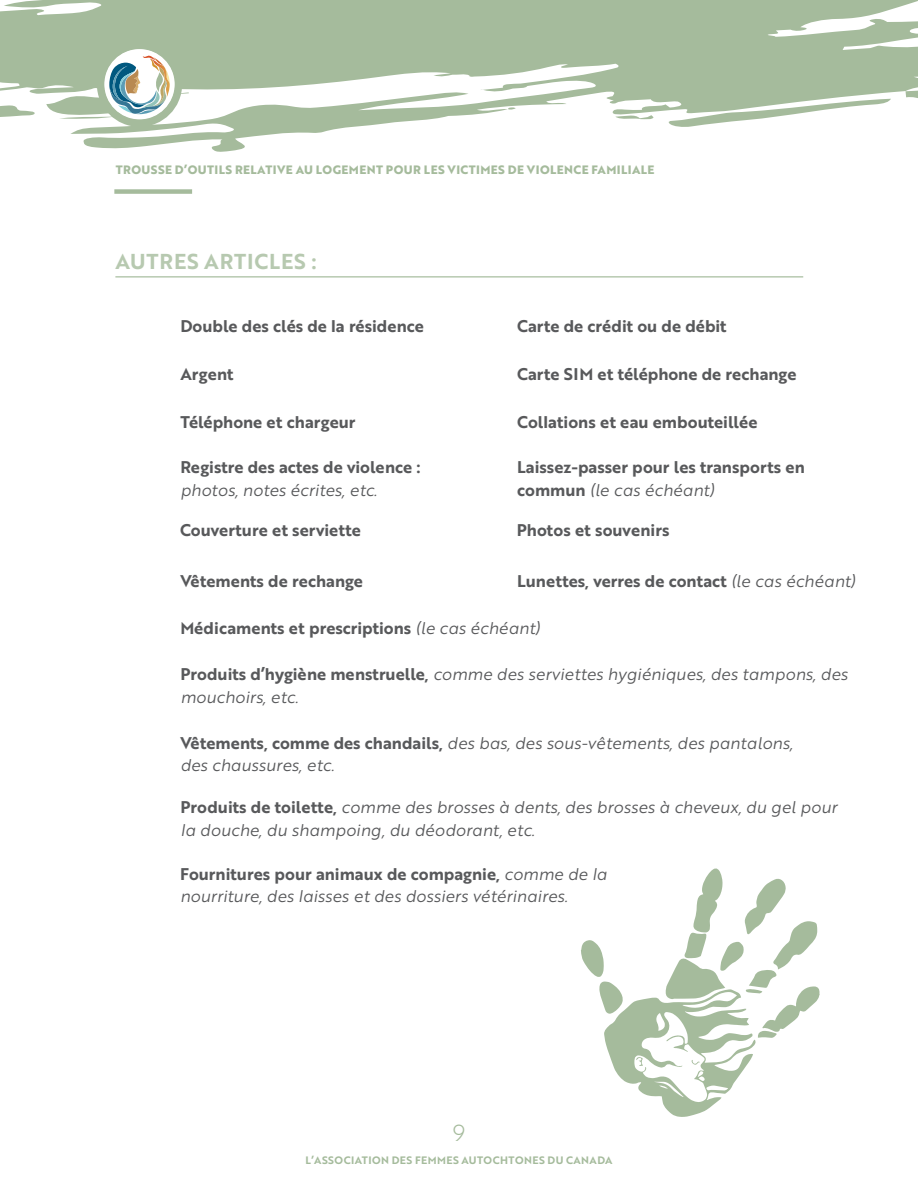
<style>
.page{position:relative;width:918px;height:1188px;background:#fff}
.page>*{position:absolute;margin:0;border:0;box-sizing:border-box;transform-origin:0 0}
.t1{font:22.5px "Brother 1816 Light";color:#a5bb9c}
.t2{font:21px "Brother 1816 Bold";letter-spacing:.04em;color:#b7c9b0}
.t3{font:16.5px/22.5px "Brother 1816 Book Italic";color:#58595b}
.t4{font:16.5px "Brother 1816 Bold";color:#58595b}
.t5{font:700 11.85px "Brother 1816 Extra";letter-spacing:.035em;color:#a5bb9c}
.t6{font:10.5px "Brother 1816 Bold";letter-spacing:.04em;color:#a5bb9c}
.s1{font-family:"Brother 1816 Bold"}
.s2{font-family:"Brother 1816 Book Italic"}
</style>
<div class="page">
<svg style="left:0;top:0;width:918px;height:152px;fill:#a5bb9c"></svg>
<svg style="left:181px;top:92px;width:8px;height:2px"></svg>
<svg style="left:615px;top:113px;width:39px;height:8px"></svg>
<svg style="left:508px;top:107px;width:8px;height:3px"></svg>
<svg style="left:101px;top:45px;width:77px;height:78px"></svg>
<div style="left:97px;top:42px;width:85px;height:85px;border:8px solid #a5bb9c;border-radius:50%"></div>
<div style="left:114px;top:189px;width:78px;height:5px;background:#a5bb9c"></div>
<div style="left:105px;top:50px;width:69px;height:69px;border:2px solid #fff;border-radius:50%"></div>
<svg style="left:46px;top:55px;width:124px;height:64px"></svg>
<svg style="left:581px;top:869px;width:239px;height:248px"></svg>
<hr style="left:115px;top:276px;width:688px;height:2px;background:#b7c9b0">
<p class="t5" style="left:116px;top:161px;width:540px">TROUSSE D’OUTILS RELATIVE AU LOGEMENT POUR LES VICTIMES DE VIOLENCE FAMILIALE</p>
<p class="t2" style="left:115px;top:246px;width:203px">AUTRES ARTICLES :</p>
<p class="t4" style="left:180px;top:314px;width:245px">Double des clés de la résidence</p>
<p class="t4" style="left:517px;top:314px;width:211px">Carte de crédit ou de débit</p>
<p class="t4" style="left:180px;top:362px;width:55px">Argent</p>
<p class="t4" style="left:517px;top:362px;width:281px">Carte SIM et téléphone de rechange</p>
<p class="t4" style="left:180px;top:410px;width:177px">Téléphone et chargeur</p>
<p class="t4" style="left:517px;top:410px;width:242px">Collations et eau embouteillée</p>
<p class="t4" style="left:517px;top:455px;width:289px">Laissez-passer pour les transports en</p>
<p class="t3" style="left:517px;top:478px;width:198px"><span class="s1">commun</span> (le cas échéant)</p>
<p class="t4" style="left:180px;top:455px;width:242px">Registre des actes de violence :</p>
<p class="t3" style="left:180px;top:478px;width:198px">photos, notes écrites, etc.</p>
<p class="t4" style="left:180px;top:518px;width:182px">Couverture et serviette</p>
<p class="t4" style="left:517px;top:518px;width:154px">Photos et souvenirs</p>
<p class="t4" style="left:180px;top:568px;width:184px">Vêtements de rechange</p>
<p class="t4" style="left:517px;top:568px;width:340px">Lunettes, verres de contact <span class="s2">(le cas échéant)</span></p>
<p class="t4" style="left:180px;top:616px;width:361px">Médicaments et prescriptions <span class="s2">(le cas échéant)</span></p>
<p class="t3" style="left:180px;top:663px;width:669px"><span class="s1">Produits d’hygiène menstruelle,</span> comme des serviettes hygiéniques, des tampons, des mouchoirs, etc.</p>
<p class="t3" style="left:180px;top:731px;width:614px"><span class="s1">Vêtements, comme des chandails,</span> des bas, des sous-vêtements, des pantalons, des chaussures, etc.</p>
<p class="t3" style="left:181px;top:796px;width:658px"><span class="s1">Produits de toilette,</span> comme des brosses à dents, des brosses à cheveux, du gel pour la douche, du shampoing, du déodorant, etc.</p>
<p class="t4" style="left:180px;top:861px;width:429px">Fournitures pour animaux de compagnie, <span class="s2">comme de la</span></p>
<p class="t3" style="left:180px;top:884px;width:389px">nourriture, des laisses et des dossiers vétérinaires.</p>
<h1 class="t1" style="left:453px;top:1116px;width:14px">9</h1>
<p class="t6" style="left:305px;top:1152px;width:309px">L’ASSOCIATION DES FEMMES AUTOCHTONES DU CANADA</p>
</div>
